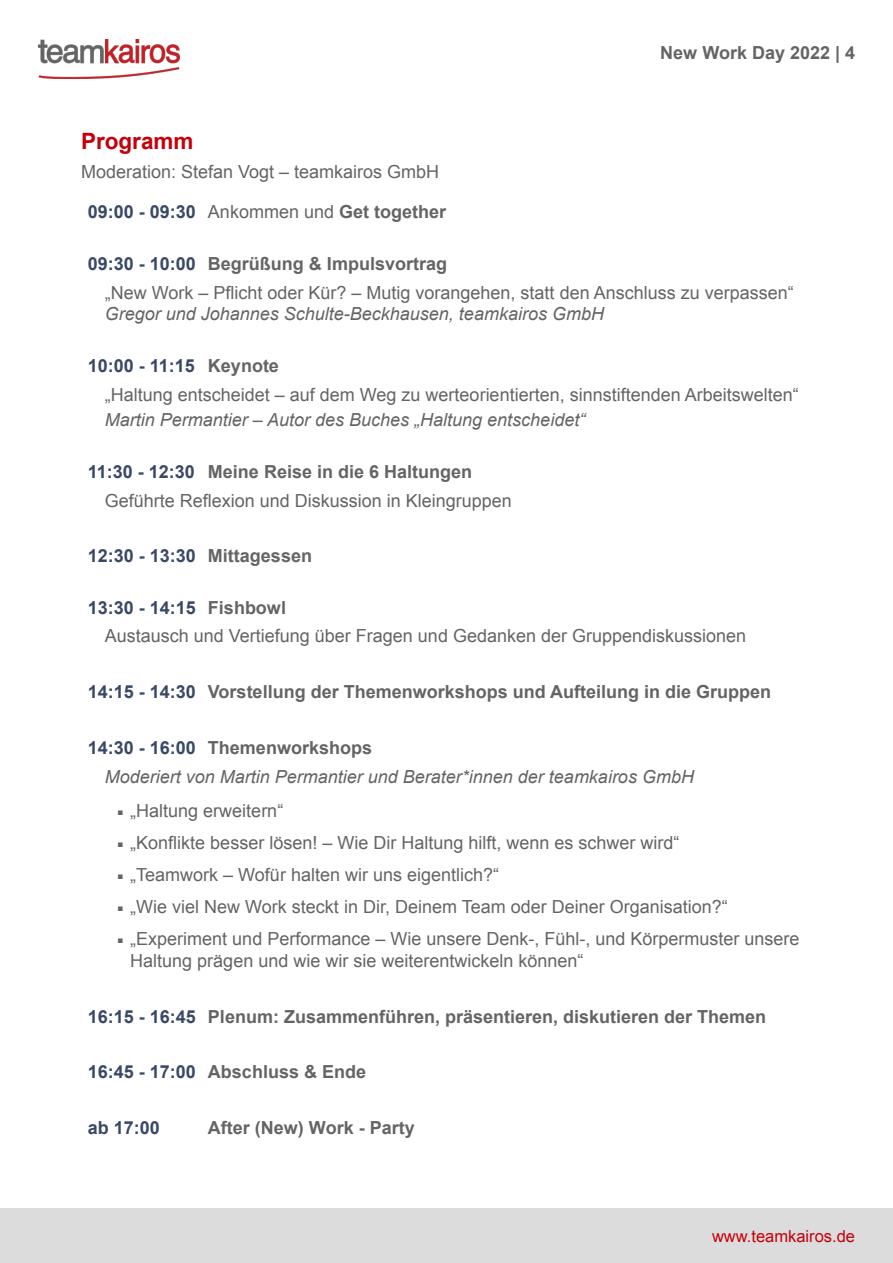
<style>
.page{position:relative;width:893px;height:1263px;background:#fff}
.page>*{position:absolute;margin:0;border:0;box-sizing:border-box;transform-origin:0 0}
.t1{font:700 22.5px "Arial";color:#c5000b}
.t2{font:18px/28.8px "Arial";color:#646464}
.t3{font:700 18px "Arial";color:#646464}
.t4{font:italic 18px/28.8px "Arial";color:#646464}
.t5{font:700 18px "Arial";color:#394866}
.t6{font:16.5px "Arial";color:#c5000b}
.s1{font-weight:400;color:#646464}
.s2{color:#646464}
.s3{font-weight:700;color:#394866}
.s4{font-weight:700}
.s5{color:#394866}
.s6{font-weight:700;font-style:normal;color:#394866}
.s7{font-weight:700;font-style:normal}
.s8{font-size:9.75px}
</style>
<div class="page">
<div style="left:0;top:1209px;width:893px;height:54px;background:#dcdcdc"></div>
<img style="left:38px;top:40px;width:142px;height:38px">
<p class="t1" style="left:81px;top:129px;width:114px">Programm</p>
<p class="t2" style="left:81px;top:157px;width:360px">Moderation: Stefan Vogt – teamkairos GmbH</p>
<p class="t3" style="left:660px;top:43px;width:196px">New Work Day 2022 | 4</p>
<p class="t5" style="left:88px;top:202px;width:360px">09:00 - 09:30 <span class="s1">Ankommen und</span> <span class="s2">Get together</span></p>
<p class="t2" style="left:105px;top:249px;width:690px;text-indent:-17px"><span class="s3">09:30 - 10:00</span> <span class="s4">Begrüßung &amp; Impulsvortrag<br></span>„New Work – Pflicht oder Kür? – Mutig vorangehen, statt den Anschluss zu verpassen“</p>
<p class="t4" style="left:105px;top:300px;width:501px">Gregor und Johannes Schulte-Beckhausen, teamkairos GmbH</p>
<p class="t2" style="left:105px;top:351px;width:696px;text-indent:-17px"><span class="s3">10:00 - 11:15</span> <span class="s4">Keynote<br></span>„Haltung entscheidet – auf dem Weg zu werteorientierten, sinnstiftenden Arbeitswelten“</p>
<p class="t4" style="left:105px;top:406px;width:482px">Martin Permantier – Autor des Buches „Haltung entscheidet“</p>
<p class="t2" style="left:105px;top:457px;width:409px;text-indent:-17px"><span class="s3">11:30 - 12:30</span> <span class="s4">Meine Reise in die 6 Haltungen<br></span>Geführte Reflexion und Diskussion in Kleingruppen</p>
<p class="t5" style="left:88px;top:546px;width:226px">12:30 - 13:30 <span class="s2">Mittagessen</span></p>
<p class="t2" style="left:105px;top:593px;width:643px;text-indent:-17px"><span class="s3">13:30 - 14:15</span> <span class="s4">Fishbowl<br></span>Austausch und Vertiefung über Fragen und Gedanken der Gruppendiskussionen</p>
<p class="t3" style="left:88px;top:682px;width:685px"><span class="s5">14:15 - 14:30</span> Vorstellung der Themenworkshops und Aufteilung in die Gruppen</p>
<p class="t4" style="left:105px;top:733px;width:591px;text-indent:-17px"><span class="s6">14:30 - 16:00</span> <span class="s7">Themenworkshops<br></span>Moderiert von Martin Permantier und Berater*innen der teamkairos GmbH</p>
<p class="t2" style="left:118px;top:796px;width:167px"><span class="s8">■</span> „Haltung erweitern“</p>
<p class="t2" style="left:118px;top:828px;width:563px"><span class="s8">■</span> „Konflikte besser lösen! – Wie Dir Haltung hilft, wenn es schwer wird“</p>
<p class="t2" style="left:118px;top:860px;width:383px"><span class="s8">■</span> „Teamwork – Wofür halten wir uns eigentlich?“</p>
<p class="t2" style="left:118px;top:892px;width:612px"><span class="s8">■</span> „Wie viel New Work steckt in Dir, Deinem Team oder Deiner Organisation?“</p>
<p class="t2" style="left:130px;top:928px;width:671px;line-height:21.6px;text-indent:-13px"><span class="s8">■</span> „Experiment und Performance – Wie unsere Denk-, Fühl-, und Körpermuster unsere<br>Haltung prägen und wie wir sie weiterentwickeln können“</p>
<p class="t3" style="left:88px;top:1006px;width:680px"><span class="s5">16:15 - 16:45</span> Plenum: Zusammenführen, präsentieren, diskutieren der Themen</p>
<p class="t3" style="left:88px;top:1062px;width:280px"><span class="s5">16:45 - 17:00</span> Abschluss &amp; Ende</p>
<p class="t5" style="left:88px;top:1117px;width:74px">ab 17:00</p>
<p class="t3" style="left:208px;top:1117px;width:208px">After (New) Work - Party</p>
<p class="t6" style="left:712px;top:1227px;width:145px">www.teamkairos.de</p>
</div>
